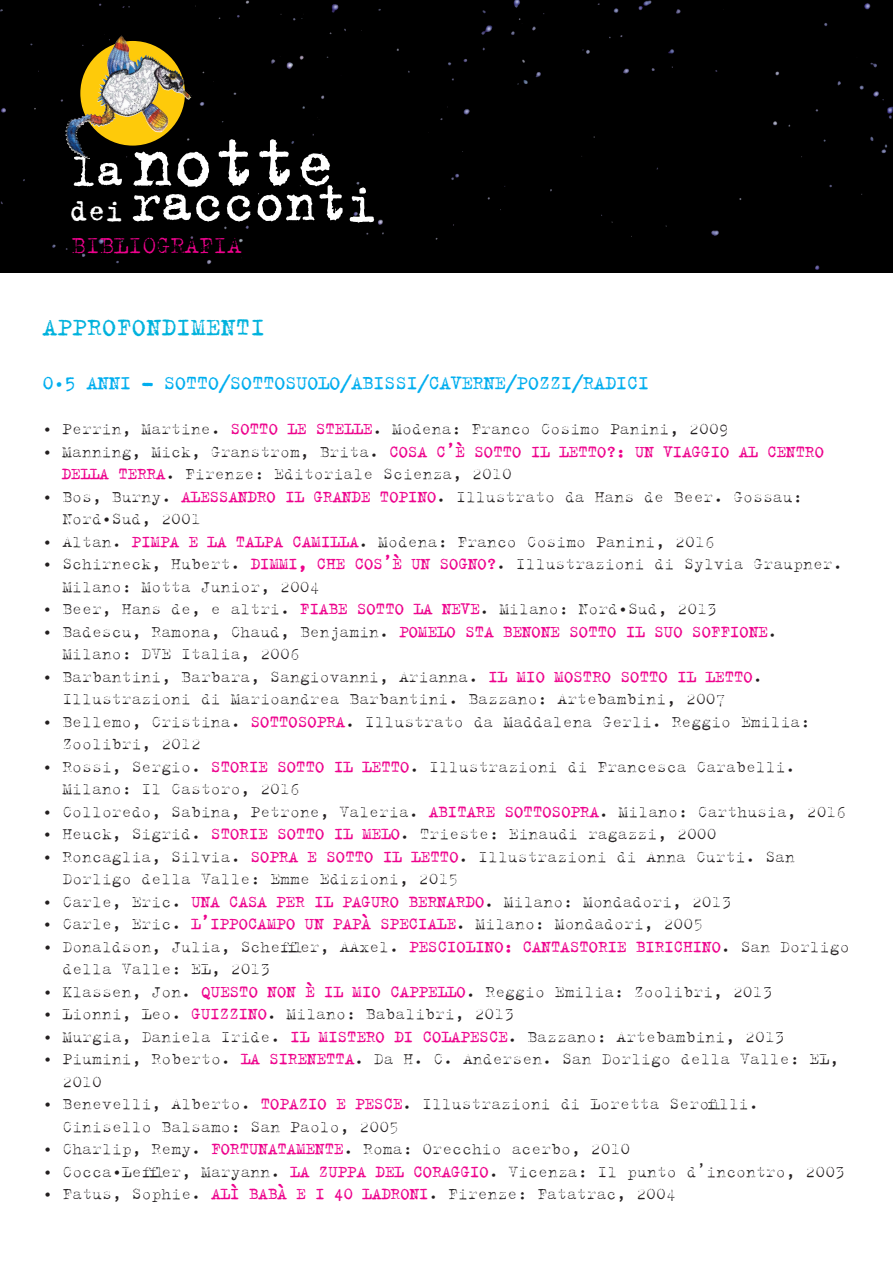
<style>
.page{position:relative;width:893px;height:1263px;background:#fff}
.page>*{position:absolute;margin:0;border:0;box-sizing:border-box;transform-origin:0 0}
.t1{font:77.55px "Trixie";letter-spacing:-.025em;color:#fff}
.t2{font:58.65px "Trixie";letter-spacing:-.025em;color:#fff}
.t3{font:27px "Trixie";color:#00b2dd}
.t4{font:300 27px "Trixie";letter-spacing:-.025em;color:#ed028c}
.t5{font:21px "Trixie";letter-spacing:-.025em;color:#00aeef}
.t6{font:300 18px/22.5px "Trixie";color:#231f20}
.t7{font:18px "Trixie";letter-spacing:-.025em;color:#ed028c}
.s1{font-size:50.25px}
.s2{font-size:33.45px}
.s3{font-weight:400;color:#ed028c}
.s4{font-weight:300;color:#231f20}
</style>
<div class="page">
<div style="left:0;top:0;width:893px;height:272px;background:#000"></div>
<img style="left:80px;top:41px;width:105px;height:105px;border-radius:50%">
<img style="left:97px;top:35px;width:24px;height:63px">
<h1 class="t1" style="left:70px;top:111px;width:268px"><span class="s1">LA</span> NOTTE</h1>
<h2 class="t2" style="left:70px;top:164px;width:310px"><span class="s2">DEI</span> RACCONTI</h2>
<h3 class="t4" style="left:71px;top:230px;width:172px">BIBLIOGRAFIA</h3>
<h3 class="t3" style="left:43px;top:309px;width:224px">APPROFONDIMENTI</h3>
<p class="t5" style="left:43px;top:369px;width:133px">0•5 ANNI – SOTTO</p>
<p class="t5" style="left:219px;top:369px;width:23px">/SOTTOS</p>
<p class="t5" style="left:296px;top:369px;width:67px">UOLO/ABISSI</p>
<p class="t5" style="left:417px;top:369px;width:210px">/CAVERNE/POZZI/RADICI</p>
<p class="t6" style="left:43px;top:418px;width:208px">• Perrin, Martine. <span class="s3">SOTTO</span></p>
<p class="t6" style="left:287px;top:418px;width:443px"><span class="s3">LE STELLE</span>. Modena: Franco Cosimo Panini, 2009</p>
<p class="t6" style="left:43px;top:440px;width:367px">• Manning, Mick, Granstrom, Brita. <span class="s3">COSA</span></p>
<p class="t7" style="left:436px;top:439px;width:48px">C’È SOTTO</p>
<p class="t7" style="left:531px;top:439px;width:152px">IL LETTO ?: UN VIAGGIO</p>
<p class="t7" style="left:739px;top:439px;width:67px">AL CENTRO</p>
<p class="t7" style="left:61px;top:462px;width:30px">DELLA</p>
<p class="t6" style="left:118px;top:463px;width:395px"><span class="s3">TERRA</span>. Firenze: Editoriale Scienza, 2010</p>
<p class="t6" style="left:62px;top:485px;width:742px;text-indent:-20px">• Bos, Burny. <span class="s3">ALESSANDRO IL GRANDE TOPINO</span>. Illustrato da Hans de Beer. Gossau:<br>Nord•Sud, 2001</p>
<p class="t7" style="left:43px;top:529px;width:289px"><span class="s4">• Altan.</span> PIMPA E LA TALPA CAMILLA</p>
<p class="t6" style="left:358px;top:530px;width:358px">. Modena: Franco Cosimo Panini, 2016</p>
<p class="t6" style="left:62px;top:553px;width:782px;text-indent:-20px">• Schirneck, Hubert. <span class="s3">DIMMI, CHE COS ’È UN SOGNO?</span>. Illustrazioni di Sylvia Graupner.<br>Milano: Motta Junior, 2004</p>
<p class="t6" style="left:43px;top:598px;width:325px">• Beer, Hans de, e altri. <span class="s3">FIABE SOTTO</span></p>
<p class="t6" style="left:413px;top:598px;width:305px"><span class="s3">LA NEVE</span>. Milano: Nord•Sud, 2013</p>
<p class="t6" style="left:43px;top:620px;width:433px">• Badescu, Ramona, Chaud, Benjamin. <span class="s3">POMELO STA</span></p>
<p class="t7" style="left:503px;top:619px;width:77px">BENONE SOTTO</p>
<p class="t7" style="left:626px;top:619px;width:77px">IL SUO SOFFIO</p>
<p class="t7" style="left:749px;top:619px;width:30px">NE<span class="s4">.</span></p>
<p class="t6" style="left:62px;top:643px;width:239px">Milano: DVE Italia, 2006</p>
<p class="t6" style="left:43px;top:665px;width:532px">• Barbantini, Barbara, Sangiovanni, Arianna. <span class="s3">IL MIO MOSTRO</span></p>
<p class="t7" style="left:620px;top:664px;width:11px">SOTTO</p>
<p class="t6" style="left:62px;top:665px;width:702px;text-indent:615px"><span class="s3">IL LETTO</span> .<br>Illustrazioni di Marioandrea Barbantini. Bazzano: Artebambini, 2007</p>
<p class="t6" style="left:43px;top:710px;width:228px">• Bellemo, Cristina. <span class="s3">SOTTOSO</span></p>
<p class="t6" style="left:317px;top:710px;width:495px"><span class="s3">PRA</span>. Illustrato da Maddalena Gerli. Reggio Emilia:</p>
<p class="t6" style="left:62px;top:733px;width:140px">Zoolibri, 2012</p>
<p class="t6" style="left:43px;top:755px;width:188px">• Rossi, Sergio. <span class="s3">STORI</span></p>
<p class="t7" style="left:258px;top:754px;width:29px">E SOTTO</p>
<p class="t6" style="left:334px;top:755px;width:463px"><span class="s3">IL LETTO</span> . Illustrazioni di Francesca Carabelli.</p>
<p class="t6" style="left:62px;top:778px;width:239px">Milano: Il Castoro, 2016</p>
<p class="t6" style="left:43px;top:800px;width:406px">• Colloredo, Sabina, Petrone, Valeria. <span class="s3">ABITAR</span></p>
<p class="t7" style="left:485px;top:799px;width:30px">E SOTTOSO</p>
<p class="t6" style="left:570px;top:800px;width:277px"><span class="s3">PRA</span>. Milano: Carthusia, 2016</p>
<p class="t6" style="left:43px;top:823px;width:188px">• Heuck, Sigrid. <span class="s3">STORI</span></p>
<p class="t7" style="left:258px;top:822px;width:29px">E SOTTO</p>
<p class="t6" style="left:334px;top:823px;width:384px"><span class="s3">IL MELO</span> . Trieste: Einaudi ragazzi, 2000</p>
<p class="t6" style="left:43px;top:845px;width:294px">• Roncaglia, Silvia. <span class="s3">SOPRA E SOTTO</span></p>
<p class="t6" style="left:62px;top:845px;width:734px;text-indent:320px"><span class="s3">IL LETTO</span> . Illustrazioni di Anna Curti. San<br>Dorligo della Valle: Emme Edizioni, 2015</p>
<p class="t6" style="left:43px;top:890px;width:197px">• Carle, Eric. <span class="s3">UNA CASA</span></p>
<p class="t6" style="left:276px;top:890px;width:457px"><span class="s3">PER IL PAGURO BERNARDO</span>. Milano: Mondadori, 2013</p>
<p class="t7" style="left:43px;top:912px;width:377px"><span class="s4">• Carle, Eric.</span> L’IPPOCAMPO UN PAPÀ SPECIAL</p>
<p class="t6" style="left:446px;top:913px;width:258px"><span class="s3">E</span>. Milano: Mondadori, 2005</p>
<p class="t6" style="left:43px;top:935px;width:396px">• Donaldson, Julia, Scheffler, AAxel. <span class="s3">PESCIOLI</span></p>
<p class="t7" style="left:485px;top:934px;width:77px">NO: CANTASTORI</p>
<p class="t7" style="left:617px;top:934px;width:30px">E BIRIC</p>
<p class="t6" style="left:683px;top:935px;width:168px"><span class="s3">HINO</span>. San Dorligo</p>
<p class="t6" style="left:62px;top:958px;width:209px">della Valle: EL, 2013</p>
<p class="t6" style="left:43px;top:980px;width:197px">• Klassen, Jon. <span class="s3">QUESTO</span></p>
<p class="t6" style="left:267px;top:980px;width:507px"><span class="s3">NON È IL MIO CAPPELLO</span> . Reggio Emilia: Zoolibri, 2013</p>
<p class="t6" style="left:43px;top:1003px;width:473px">• Lionni, Leo. <span class="s3">GUIZZINO</span>. Milano: Babalibri, 2013</p>
<p class="t6" style="left:43px;top:1025px;width:744px">• Murgia, Daniela Iride. <span class="s3">IL MISTERO DI COLAPESCE</span>. Bazzano: Artebambini, 2013</p>
<p class="t6" style="left:63px;top:1048px;width:778px;text-indent:-20px">• Piumini, Roberto. <span class="s3">LA SIRENETTA</span>. Da H. C. Andersen. San Dorligo della Valle: EL,<br>2010</p>
<p class="t6" style="left:63px;top:1093px;width:698px;text-indent:-20px">• Benevelli, Alberto. <span class="s3">TOPAZIO E PESCE</span>. Illustrazioni di Loretta Serofilli.<br>Cinisello Balsamo: San Paolo, 2005</p>
<p class="t6" style="left:43px;top:1138px;width:589px">• Charlip, Remy. <span class="s3">FORTUNATAMENTE</span>. Roma: Orecchio acerbo, 2010</p>
<p class="t6" style="left:43px;top:1160px;width:381px">• Cocca•Leffler, Maryann. <span class="s3">LA ZUPPA DEL CORAGGIO</span></p>
<p class="t6" style="left:489px;top:1160px;width:358px">. Vicenza: Il punto d’incontro, 2003</p>
<p class="t6" style="left:43px;top:1183px;width:635px">• Fatus, Sophie. <span class="s3">ALÌ BABÀ E I 40 LADRONI</span>. Firenze: Fatatrac, 2004</p>
</div>
